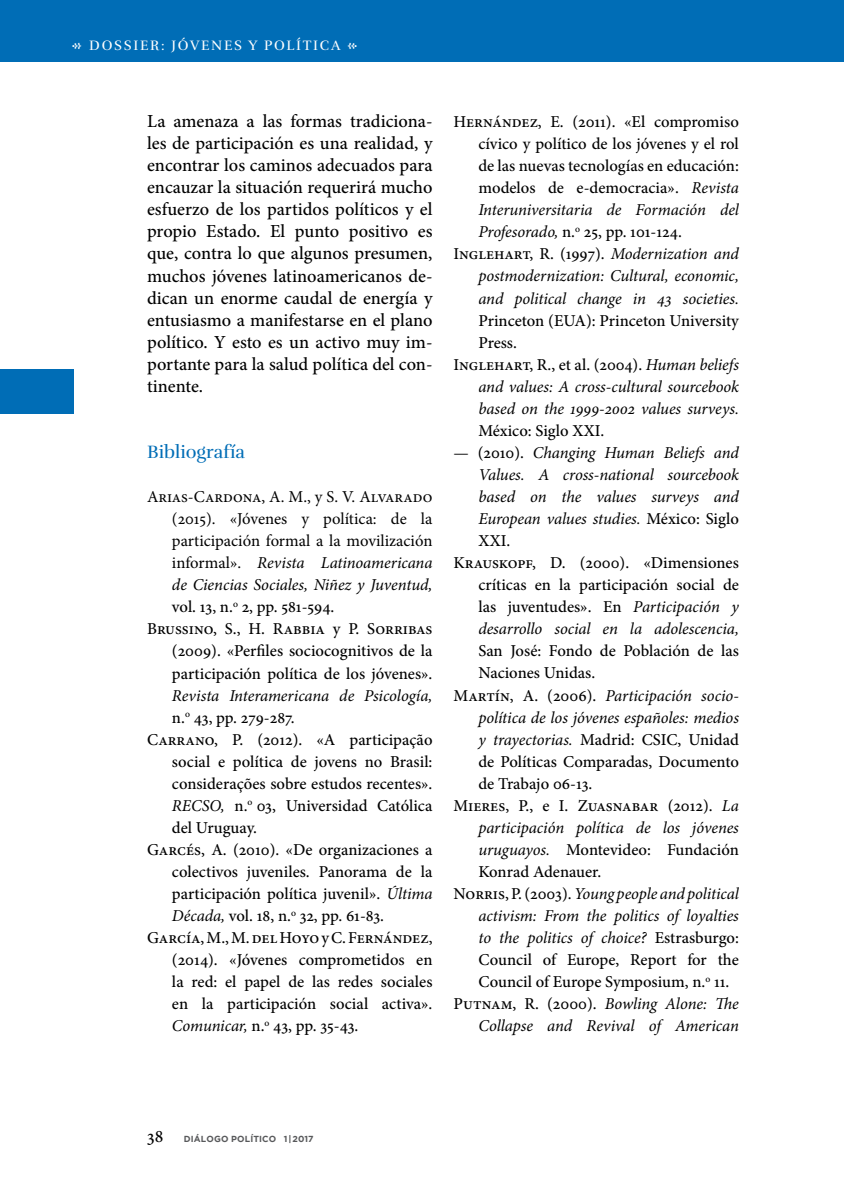
<style>
.page{position:relative;width:844px;height:1191px;background:#fff}
.page>*{position:absolute;margin:0;border:0;box-sizing:border-box;transform-origin:0 0}
.t1{font:500 18.38px/22.1px "Minion Pro";color:#000;text-align:justify}
.t2{font:18.38px "Rufina";color:#006db6}
.t3{font:500 16.62px "Minion Pro";color:#000}
.t4{font:italic 16.62px "Minion Pro";letter-spacing:-.01em;color:#000}
.t5{font:16.62px "Minion Pro";letter-spacing:-.01em;color:#000}
.t6{font:14px "Rufina";letter-spacing:.12em;color:#fff}
.t7{font:700 8.75px "Gotham";letter-spacing:.015em;color:#58595b}
.s1{font-style:normal}
.s2{font-weight:400;font-style:italic}
.s3{font-weight:500;font-style:normal}
</style>
<div class="page">
<div style="left:0;top:0;width:843px;height:62px;background:#006db6"></div>
<div style="left:0;top:370px;width:73px;height:44px;background:#006db6"></div>
<p class="t6" style="left:89px;top:36px;width:252px">DOSSIER: JÓVENES Y POLÍTICA</p>
<p class="t1" style="left:147px;top:110px;width:287px">La amenaza a las formas tradiciona&shy;les de participación es una realidad, y encontrar los caminos adecuados para encauzar la situación requerirá mucho esfuerzo de los partidos políticos y el propio Estado. El punto positivo es que, contra lo que algunos presumen, muchos jóvenes latinoamericanos de&shy;dican un enorme caudal de energía y entusiasmo a manifestarse en el plano político. Y esto es un activo muy im&shy;portante para la salud política del con&shy;tinente.</p>
<p class="t2" style="left:147px;top:441px;width:99px">BIBLIOGRAFÍA</p>
<p class="t5" style="left:147px;top:485px;width:287px">Arias-Cardona, A. M., y S. V. Alvarado</p>
<p class="t5" style="left:172px;top:508px;width:262px">(2015). «Jóvenes y política: de la</p>
<p class="t5" style="left:172px;top:530px;width:262px">participación formal a la movilización</p>
<p class="t4" style="left:172px;top:551px;width:262px"><span class="s1">informal».</span> Revista Latinoamericana</p>
<p class="t4" style="left:172px;top:573px;width:262px">de Ciencias Sociales, Niñez y Juventud,</p>
<p class="t3" style="left:172px;top:596px;width:164px">vol. 13, n.<sup>o</sup> 2, pp. 581-594.</p>
<p class="t3" style="left:147px;top:618px;width:287px">Brussino, S., H. Rabbia y P. Sorribas</p>
<p class="t3" style="left:172px;top:640px;width:262px">(2009). «Perfiles sociocognitivos de la</p>
<p class="t3" style="left:172px;top:662px;width:262px">participación política de los jóvenes».</p>
<p class="t4" style="left:172px;top:684px;width:262px">Revista Interamericana de Psicología,</p>
<p class="t3" style="left:172px;top:706px;width:124px">n.<sup>o</sup> 43, pp. 279-287.</p>
<p class="t3" style="left:147px;top:728px;width:287px">Carrano, P. (2012). «A participação</p>
<p class="t3" style="left:172px;top:750px;width:262px">social e política de jovens no Brasil:</p>
<p class="t3" style="left:172px;top:772px;width:262px">considerações sobre estudos recentes».</p>
<p class="t3" style="left:172px;top:794px;width:262px"><span class="s2">RECSO,</span> n.<sup>o</sup> 03, Universidad Católica</p>
<p class="t3" style="left:172px;top:816px;width:86px">del Uruguay.</p>
<p class="t3" style="left:147px;top:838px;width:287px">Garcés, A. (2010). «De organizaciones a</p>
<p class="t3" style="left:172px;top:860px;width:262px">colectivos juveniles. Panorama de la</p>
<p class="t3" style="left:172px;top:882px;width:262px">participación política juvenil». <span class="s2">Última</span></p>
<p class="t3" style="left:172px;top:904px;width:213px"><span class="s2">Década,</span> vol. 18, n.<sup>o</sup> 32, pp. 61-83.</p>
<p class="t3" style="left:147px;top:926px;width:287px">García, M., M. del Hoyo y C. Fernández,</p>
<p class="t3" style="left:172px;top:948px;width:262px">(2014). «Jóvenes comprometidos en</p>
<p class="t3" style="left:172px;top:970px;width:262px">la red: el papel de las redes sociales</p>
<p class="t3" style="left:172px;top:992px;width:262px">en la participación social activa».</p>
<p class="t3" style="left:172px;top:1015px;width:188px"><span class="s2">Comunicar,</span> n.<sup>o</sup> 43, pp. 35-43.</p>
<p class="t3" style="left:453px;top:111px;width:287px">Hernández, E. (2011). «El compromiso</p>
<p class="t3" style="left:478px;top:133px;width:262px">cívico y político de los jóvenes y el rol</p>
<p class="t3" style="left:478px;top:155px;width:262px">de las nuevas tecnologías en educación:</p>
<p class="t3" style="left:478px;top:177px;width:262px">modelos de e-democracia». <span class="s2">Revista</span></p>
<p class="t4" style="left:478px;top:199px;width:262px">Interuniversitaria de Formación del</p>
<p class="t3" style="left:478px;top:221px;width:205px"><span class="s2">Profesorado,</span> n.<sup>o</sup> 25, pp. 101-124.</p>
<p class="t3" style="left:453px;top:243px;width:287px">Inglehart, R. (1997). <span class="s2">Modernization and</span></p>
<p class="t4" style="left:478px;top:265px;width:262px">postmodernization: Cultural, economic,</p>
<p class="t4" style="left:478px;top:287px;width:262px">and political change in 43 societies.</p>
<p class="t3" style="left:478px;top:309px;width:262px">Princeton (EUA): Princeton University</p>
<p class="t3" style="left:478px;top:331px;width:40px">Press.</p>
<p class="t3" style="left:453px;top:353px;width:287px">Inglehart, R., et al. (2004). <span class="s2">Human beliefs</span></p>
<p class="t4" style="left:478px;top:375px;width:262px">and values: A cross-cultural sourcebook</p>
<p class="t4" style="left:478px;top:397px;width:262px">based on the 1999-2002 values surveys.</p>
<p class="t3" style="left:478px;top:419px;width:128px">México: Siglo XXI.</p>
<p class="t4" style="left:453px;top:441px;width:287px"><span class="s3">— (2010).</span> Changing Human Beliefs and</p>
<p class="t4" style="left:478px;top:463px;width:262px">Values. A cross-national sourcebook</p>
<p class="t4" style="left:478px;top:485px;width:262px">based on the values surveys and</p>
<p class="t4" style="left:478px;top:507px;width:262px">European values studies. <span class="s3">México: Siglo</span></p>
<p class="t3" style="left:478px;top:529px;width:33px">XXI.</p>
<p class="t3" style="left:453px;top:551px;width:287px">Krauskopf, D. (2000). «Dimensiones</p>
<p class="t3" style="left:478px;top:573px;width:262px">críticas en la participación social de</p>
<p class="t3" style="left:478px;top:596px;width:262px">las juventudes». En <span class="s2">Participación y</span></p>
<p class="t4" style="left:478px;top:617px;width:262px">desarrollo social en la adolescencia,</p>
<p class="t3" style="left:478px;top:640px;width:262px">San José: Fondo de Población de las</p>
<p class="t3" style="left:478px;top:662px;width:118px">Naciones Unidas.</p>
<p class="t4" style="left:453px;top:684px;width:287px"><span class="s3">Martín, A. (2006).</span> Participación socio-</p>
<p class="t4" style="left:478px;top:706px;width:262px">política de los jóvenes españoles: medios</p>
<p class="t3" style="left:478px;top:728px;width:262px"><span class="s2">y trayectorias.</span> Madrid: CSIC, Unidad</p>
<p class="t3" style="left:478px;top:750px;width:262px">de Políticas Comparadas, Documento</p>
<p class="t3" style="left:478px;top:772px;width:116px">de Trabajo 06-13.</p>
<p class="t3" style="left:453px;top:794px;width:287px">Mieres, P., e I. Zuasnabar (2012). <span class="s2">La</span></p>
<p class="t4" style="left:478px;top:816px;width:262px">participación política de los jóvenes</p>
<p class="t3" style="left:478px;top:838px;width:262px"><span class="s2">uruguayos.</span> Montevideo: Fundación</p>
<p class="t3" style="left:478px;top:860px;width:124px">Konrad Adenauer.</p>
<p class="t4" style="left:453px;top:882px;width:287px"><span class="s3">Norris, P. (2003).</span> Young people and political</p>
<p class="t4" style="left:478px;top:904px;width:262px">activism: From the politics of loyalties</p>
<p class="t4" style="left:478px;top:926px;width:262px">to the politics of choice? <span class="s3">Estrasburgo:</span></p>
<p class="t3" style="left:478px;top:948px;width:262px">Council of Europe, Report for the</p>
<p class="t3" style="left:478px;top:970px;width:252px">Council of Europe Symposium, n.<sup>o</sup> 11.</p>
<p class="t3" style="left:453px;top:993px;width:287px">Putnam, R. (2000). <span class="s2">Bowling Alone: The</span></p>
<p class="t4" style="left:478px;top:1014px;width:262px">Collapse and Revival of American</p>
<p class="t1" style="left:147px;top:1124px;width:18px">38</p>
<p class="t7" style="left:184px;top:1133px;width:131px">DIÁLOGO POLÍTICO 1 |2017</p>
</div>
